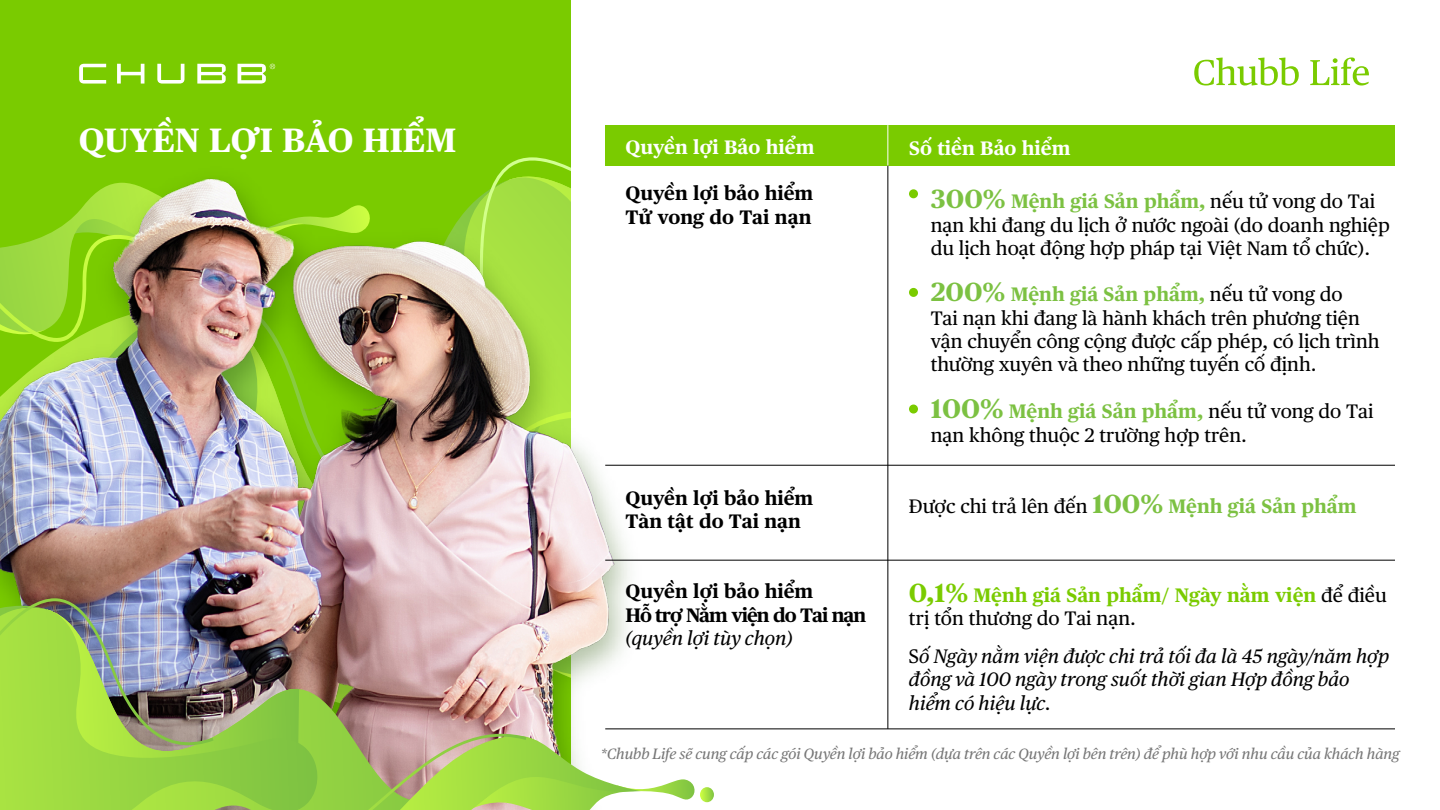
<style>
.page{position:relative;width:1440px;height:810px;background:#fff}
.page>*{position:absolute;margin:0;border:0;box-sizing:border-box;transform-origin:0 0}
.t1{font:700 33.75px "Chubb Publico Text VN";color:#fff}
.t2{font:19.5px/23.4px "Chubb Publico Text VN";color:#000}
.t3{font:italic 19.5px/23.4px "Chubb Publico Text VN";color:#000}
.t4{font:700 19.5px/23.4px "Chubb Publico Text VN";color:#000}
.t5{font:700 19.5px/23.4px "Chubb Publico Text VN";letter-spacing:-.05em;color:#000}
.t6{font:700 19.5px "Chubb Publico Text VN";color:#fff}
.t7{font:italic 15px "Chubb Publico Text VN";letter-spacing:-.005em;color:#777}
.s1{font-weight:700;font-size:26.25px;color:#7cc142}
.s2{font-weight:700;color:#7cc142}
.s3{font-weight:700;font-size:27px;color:#7cc142}
.s4{font-weight:700;font-size:26.25px;color:#7acb00}
.s5{font-weight:700;color:#7acb00}
.s6{font-style:normal}
</style>
<div class="page">
<img style="left:0;top:57px;width:1395px;height:672px">
<div style="left:909px;top:189px;width:9px;height:9px;background:#7acb00;border-radius:50%"></div>
<div style="left:909px;top:288px;width:9px;height:9px;background:#7acb00;border-radius:50%"></div>
<div style="left:909px;top:405px;width:9px;height:9px;background:#7acb00;border-radius:50%"></div>
<hr style="left:605px;top:465px;width:790px;height:1px;background:#000">
<hr style="left:605px;top:560px;width:790px;height:1px;background:#000">
<hr style="left:605px;top:729px;width:790px;height:1px;background:#000">
<hr style="left:887px;top:166px;width:1px;height:563px;background:#000">
<hr style="left:887px;top:125px;width:1px;height:41px;background:#fff">
<svg style="left:318px;top:610px;width:174px;height:200px;background:#af997d"></svg>
<img style="left:0;top:607px;width:318px;height:203px">
<img style="left:0;top:598px;width:240px;height:197px">
<svg style="left:368px;top:725px;width:346px;height:85px"></svg>
<svg style="left:0;top:0;width:694px;height:98px"></svg>
<h1 class="t1" style="left:79px;top:114px;width:379px">QUYỀN LỢI BẢO HIỂM</h1>
<p class="t6" style="left:626px;top:132px;width:190px">Quyền lợi Bảo hiểm</p>
<p class="t4" style="left:626px;top:180px;width:189px">Quyền lợi bảo hiểm<br>Tử vong do Tai nạn</p>
<p class="t4" style="left:626px;top:485px;width:189px">Quyền lợi bảo hiểm<br>Tàn tật do Tai nạn</p>
<p class="t5" style="left:626px;top:578px;width:242px">Quyền lợi bảo hiểm<br>Hỗ trợ Nằm viện do Tai nạn</p>
<p class="t3" style="left:626px;top:625px;width:169px">(quyền lợi tùy chọn)</p>
<p class="t6" style="left:909px;top:133px;width:163px">Số tiền Bảo hiểm</p>
<p class="t2" style="left:931px;top:189px;width:461px"><span class="s1">300%</span> <span class="s2">Mệnh giá Sản phẩm,</span> nếu tử vong do Tai nạn khi đang du lịch ở nước ngoài (do doanh nghiệp du lịch hoạt động hợp pháp tại Việt Nam tổ chức).</p>
<p class="t2" style="left:931px;top:281px;width:450px"><span class="s1">200%</span> <span class="s2">Mệnh giá Sản phẩm,</span> nếu tử vong do<br>Tai nạn khi đang là hành khách trên phương tiện vận chuyển công cộng được cấp phép, có lịch trình thường xuyên và theo những tuyến cố định.</p>
<p class="t2" style="left:931px;top:398px;width:444px"><span class="s3">100%</span> <span class="s2">Mệnh giá Sản phẩm,</span> nếu tử vong do Tai nạn không thuộc 2 trường hợp trên.</p>
<p class="t2" style="left:909px;top:493px;width:449px">Được chi trả lên đến <span class="s1">100%</span> <span class="s2">Mệnh giá Sản phẩm</span></p>
<p class="t2" style="left:909px;top:582px;width:479px"><span class="s4">0,1%</span> <span class="s5">Mệnh giá Sản phẩm/ Ngày nằm viện</span> để điều trị tổn thương do Tai nạn.</p>
<p class="t3" style="left:909px;top:643px;width:482px"><span class="s6">S</span>ố Ngày nằm viện được chi trả tối đa là 45 ngày/năm hợp đồng và 100 ngày trong suốt thời gian Hợp đồng bảo hiểm có hiệu lực.</p>
<p class="t7" style="left:601px;top:742px;width:800px">*Chubb Life sẽ cung cấp các gói Quyền lợi bảo hiểm (dựa trên các Quyền lợi bên trên) để phù hợp với nhu cầu của khách hàng</p>
</div>
